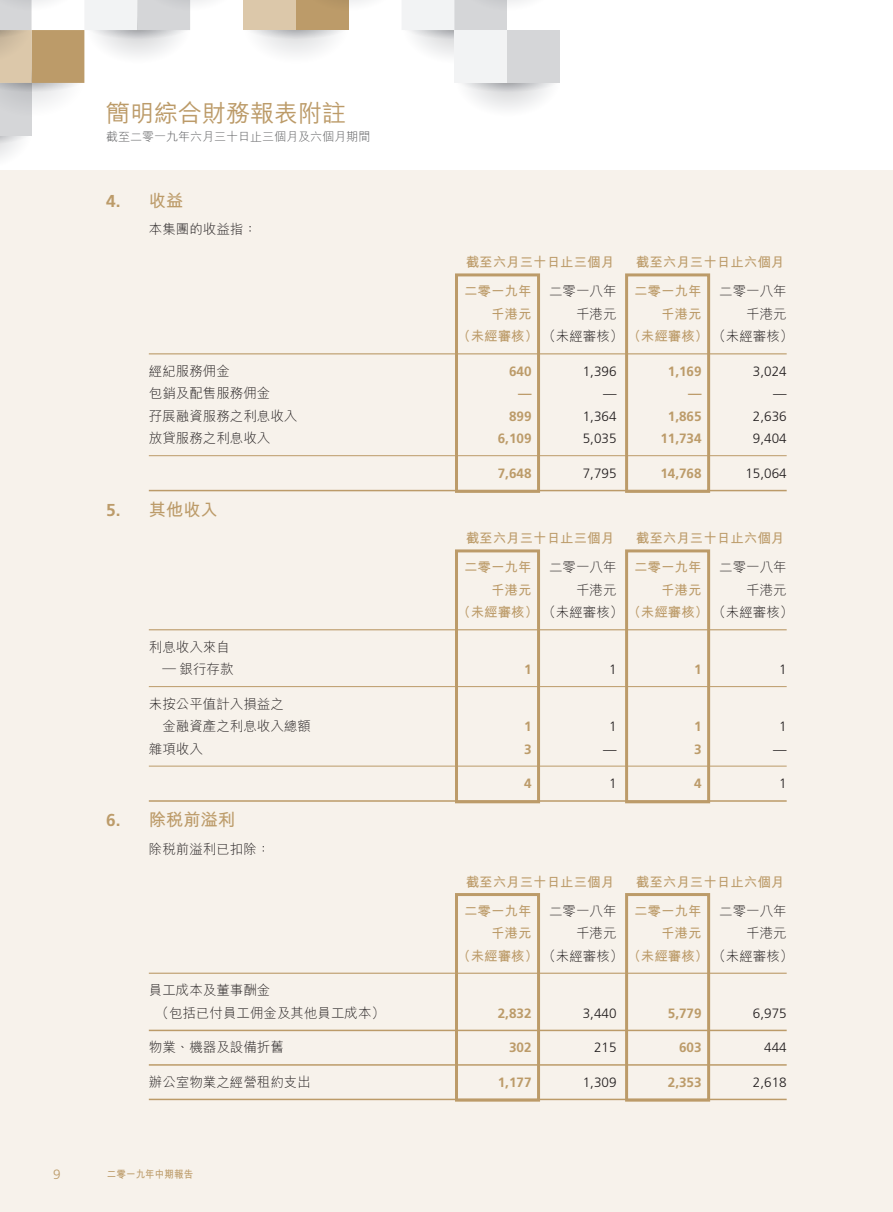
<style>
.page{position:relative;width:893px;height:1212px;background:#fff}
.page>*{position:absolute;margin:0;border:0;box-sizing:border-box;transform-origin:0 0}
.t1{font:500 24px "M Hei HK";color:#bc9b69}
.Subhead_1{font:700 17.25px "M Hei HK";color:#bc9b69}
.Subhead_1-2{font:700 17.25px "Frutiger LT Std";color:#bc9b69}
.Table_4_Colume{font:700 13.5px "M Hei HK";color:#bc9b69}
.Table_4_Colume-2{font:300 13.5px "M Hei HK";color:#231f20}
.Table_4_Colume-3{font:300 13.5px "Frutiger LT Std";color:#231f20}
.Table_4_Colume-4{font:700 13.5px "Frutiger LT Std";color:#bc9b69}
.Body{font:300 13.5px "M Hei HK";color:#231f20}
.t2{font:300 13.5px "Frutiger LT Std";color:#bc9b69}
.t3{font:300 12px "M Hei HK";color:#57585a}
.t4{font:700 10.5px "M Hei HK";letter-spacing:.015em;color:#bc9b69;scale:.9 1}
.s1{font-weight:300;color:#231f20}
</style>
<div class="page">
<svg style="left:0;top:0;width:560px;height:158px"></svg>
<div style="left:0;top:170px;width:892px;height:1042px;background:#f7f2eb"></div>
<div style="left:455px;top:893px;width:85px;height:208px;border:3px solid #bc9b69"></div>
<div style="left:625px;top:893px;width:85px;height:208px;border:3px solid #bc9b69"></div>
<div style="left:455px;top:273px;width:85px;height:220px;border:3px solid #bc9b69"></div>
<div style="left:625px;top:273px;width:85px;height:220px;border:3px solid #bc9b69"></div>
<div style="left:455px;top:549px;width:85px;height:254px;border:3px solid #bc9b69"></div>
<div style="left:625px;top:549px;width:85px;height:254px;border:3px solid #bc9b69"></div>
<hr style="left:149px;top:353px;width:638px;height:1px;background:#bc9b69">
<hr style="left:149px;top:455px;width:638px;height:1px;background:#bc9b69">
<hr style="left:149px;top:490px;width:638px;height:1px;background:#bc9b69">
<hr style="left:149px;top:629px;width:638px;height:1px;background:#bc9b69">
<hr style="left:149px;top:686px;width:638px;height:1px;background:#bc9b69">
<hr style="left:149px;top:766px;width:638px;height:1px;background:#bc9b69">
<hr style="left:149px;top:800px;width:638px;height:2px;background:#bc9b69">
<hr style="left:149px;top:973px;width:638px;height:1px;background:#bc9b69">
<hr style="left:149px;top:1030px;width:638px;height:1px;background:#bc9b69">
<hr style="left:149px;top:1064px;width:638px;height:2px;background:#bc9b69">
<hr style="left:149px;top:1099px;width:638px;height:1px;background:#bc9b69">
<h1 class="t1" style="left:106px;top:96px;width:241px">簡明綜合財務報表附註</h1>
<p class="t3" style="left:106px;top:130px;width:265px">截至二零一九年六月三十日止三個月及六個月期間</p>
<p class="Subhead_1-2" style="left:106px;top:191px;width:16px">4.</p>
<p class="Subhead_1" style="left:149px;top:188px;width:36px">收益</p>
<p class="Body" style="left:149px;top:223px;width:109px">本集團的收益指：</p>
<p class="Subhead_1-2" style="left:106px;top:499px;width:16px">5.</p>
<p class="Table_4_Colume-2" style="left:149px;top:364px;width:82px">經紀服務佣金</p>
<p class="Table_4_Colume-2" style="left:149px;top:386px;width:123px">包銷及配售服務佣金</p>
<p class="Table_4_Colume-2" style="left:149px;top:409px;width:150px">孖展融資服務之利息收入</p>
<p class="Table_4_Colume-2" style="left:149px;top:431px;width:123px">放貸服務之利息收入</p>
<p class="Subhead_1" style="left:149px;top:497px;width:70px">其他收入</p>
<p class="Subhead_1-2" style="left:106px;top:810px;width:16px">6.</p>
<p class="Table_4_Colume-2" style="left:149px;top:640px;width:82px">利息收入來自</p>
<p class="Table_4_Colume-2" style="left:162px;top:662px;width:73px">— 銀行存款</p>
<p class="Table_4_Colume-2" style="left:149px;top:697px;width:136px">未按公平值計入損益之</p>
<p class="Table_4_Colume-2" style="left:162px;top:719px;width:150px">金融資產之利息收入總額</p>
<p class="Table_4_Colume-2" style="left:149px;top:742px;width:55px">雜項收入</p>
<p class="Subhead_1" style="left:149px;top:807px;width:88px">除稅前溢利</p>
<p class="Body" style="left:149px;top:842px;width:123px">除稅前溢利已扣除：</p>
<p class="t2" style="left:53px;top:1167px;width:9px">9</p>
<p class="Table_4_Colume-2" style="left:149px;top:983px;width:123px">員工成本及董事酬金</p>
<p class="Table_4_Colume-2" style="left:156px;top:1006px;width:231px">（包括已付員工佣金及其他員工成本(</p>
<p class="Table_4_Colume-2" style="left:149px;top:1040px;width:136px">物業、機器及設備折舊</p>
<p class="Table_4_Colume-2" style="left:149px;top:1075px;width:163px">辦公室物業之經營租約支出</p>
<p class="t4" style="left:107px;top:1167px;width:97px">二零一九年中期報告</p>
<p class="Table_4_Colume" style="left:466px;top:253px;width:150px">截至六月三十日止三個月</p>
<p class="Table_4_Colume" style="left:636px;top:253px;width:150px">截至六月三十日止六個月</p>
<p class="Table_4_Colume" style="left:464px;top:282px;width:69px">二零一九年</p>
<p class="Table_4_Colume-2" style="left:549px;top:284px;width:69px">二零一八年</p>
<p class="Table_4_Colume" style="left:634px;top:282px;width:69px">二零一九年</p>
<p class="Table_4_Colume-2" style="left:719px;top:284px;width:69px">二零一八年</p>
<p class="Table_4_Colume-2" style="left:576px;top:307px;width:42px">千港元</p>
<p class="Table_4_Colume-2" style="left:746px;top:307px;width:42px">千港元</p>
<p class="Table_4_Colume" style="left:491px;top:304px;width:42px">千港元</p>
<p class="Table_4_Colume" style="left:457px;top:327px;width:338px">（未經審核）<span class="s1">（未經審核）</span>（未經審核）<span class="s1">（未經審核(</span></p>
<p class="Table_4_Colume-3" style="left:753px;top:363px;width:35px">3,024</p>
<p class="Table_4_Colume" style="left:661px;top:304px;width:42px">千港元</p>
<p class="Table_4_Colume-4" style="left:509px;top:363px;width:24px">640</p>
<p class="Table_4_Colume-4" style="left:668px;top:363px;width:35px">1,169</p>
<p class="Table_4_Colume-3" style="left:583px;top:363px;width:35px">1,396</p>
<p class="Table_4_Colume-4" style="left:518px;top:386px;width:15px">—</p>
<p class="Table_4_Colume-3" style="left:603px;top:386px;width:15px">—</p>
<p class="Table_4_Colume-4" style="left:688px;top:386px;width:15px">—</p>
<p class="Table_4_Colume-3" style="left:773px;top:386px;width:15px">—</p>
<p class="Table_4_Colume-4" style="left:509px;top:408px;width:24px">899</p>
<p class="Table_4_Colume-3" style="left:583px;top:408px;width:35px">1,364</p>
<p class="Table_4_Colume-4" style="left:668px;top:408px;width:35px">1,865</p>
<p class="Table_4_Colume-3" style="left:753px;top:408px;width:35px">2,636</p>
<p class="Table_4_Colume-4" style="left:498px;top:431px;width:35px">6,109</p>
<p class="Table_4_Colume-3" style="left:583px;top:431px;width:35px">5,035</p>
<p class="Table_4_Colume-4" style="left:660px;top:431px;width:43px">11,734</p>
<p class="Table_4_Colume-3" style="left:753px;top:431px;width:35px">9,404</p>
<p class="Table_4_Colume-4" style="left:498px;top:465px;width:35px">7,648</p>
<p class="Table_4_Colume-3" style="left:583px;top:465px;width:35px">7,795</p>
<p class="Table_4_Colume-4" style="left:660px;top:465px;width:43px">14,768</p>
<p class="Table_4_Colume-3" style="left:745px;top:465px;width:43px">15,064</p>
<p class="Table_4_Colume" style="left:466px;top:529px;width:150px">截至六月三十日止三個月</p>
<p class="Table_4_Colume" style="left:636px;top:529px;width:150px">截至六月三十日止六個月</p>
<p class="Table_4_Colume" style="left:464px;top:557px;width:69px">二零一九年</p>
<p class="Table_4_Colume-2" style="left:549px;top:560px;width:69px">二零一八年</p>
<p class="Table_4_Colume" style="left:634px;top:557px;width:69px">二零一九年</p>
<p class="Table_4_Colume-2" style="left:719px;top:560px;width:69px">二零一八年</p>
<p class="Table_4_Colume-2" style="left:576px;top:583px;width:42px">千港元</p>
<p class="Table_4_Colume-2" style="left:746px;top:583px;width:42px">千港元</p>
<p class="Table_4_Colume" style="left:491px;top:580px;width:42px">千港元</p>
<p class="Table_4_Colume" style="left:457px;top:602px;width:338px">（未經審核）<span class="s1">（未經審核）</span>（未經審核）<span class="s1">（未經審核(</span></p>
<p class="Table_4_Colume" style="left:661px;top:580px;width:42px">千港元</p>
<p class="Table_4_Colume-4" style="left:524px;top:662px;width:9px">1</p>
<p class="Table_4_Colume-3" style="left:609px;top:662px;width:9px">1</p>
<p class="Table_4_Colume-4" style="left:694px;top:662px;width:9px">1</p>
<p class="Table_4_Colume-3" style="left:779px;top:662px;width:9px">1</p>
<p class="Table_4_Colume-4" style="left:524px;top:719px;width:9px">1</p>
<p class="Table_4_Colume-3" style="left:609px;top:719px;width:9px">1</p>
<p class="Table_4_Colume-4" style="left:694px;top:719px;width:9px">1</p>
<p class="Table_4_Colume-3" style="left:779px;top:719px;width:9px">1</p>
<p class="Table_4_Colume-4" style="left:524px;top:741px;width:9px">3</p>
<p class="Table_4_Colume-3" style="left:603px;top:741px;width:15px">—</p>
<p class="Table_4_Colume-4" style="left:694px;top:741px;width:9px">3</p>
<p class="Table_4_Colume-3" style="left:773px;top:741px;width:15px">—</p>
<p class="Table_4_Colume-4" style="left:524px;top:776px;width:9px">4</p>
<p class="Table_4_Colume-3" style="left:609px;top:776px;width:9px">1</p>
<p class="Table_4_Colume-4" style="left:694px;top:776px;width:9px">4</p>
<p class="Table_4_Colume-3" style="left:779px;top:776px;width:9px">1</p>
<p class="Table_4_Colume" style="left:466px;top:872px;width:150px">截至六月三十日止三個月</p>
<p class="Table_4_Colume" style="left:636px;top:872px;width:150px">截至六月三十日止六個月</p>
<p class="Table_4_Colume" style="left:464px;top:901px;width:69px">二零一九年</p>
<p class="Table_4_Colume-2" style="left:549px;top:904px;width:69px">二零一八年</p>
<p class="Table_4_Colume" style="left:634px;top:901px;width:69px">二零一九年</p>
<p class="Table_4_Colume-2" style="left:719px;top:904px;width:69px">二零一八年</p>
<p class="Table_4_Colume-2" style="left:576px;top:926px;width:42px">千港元</p>
<p class="Table_4_Colume-2" style="left:746px;top:926px;width:42px">千港元</p>
<p class="Table_4_Colume" style="left:491px;top:923px;width:42px">千港元</p>
<p class="Table_4_Colume" style="left:457px;top:946px;width:338px">（未經審核）<span class="s1">（未經審核）</span>（未經審核）<span class="s1">（未經審核(</span></p>
<p class="Table_4_Colume" style="left:661px;top:923px;width:42px">千港元</p>
<p class="Table_4_Colume-4" style="left:498px;top:1005px;width:35px">2,832</p>
<p class="Table_4_Colume-3" style="left:583px;top:1005px;width:35px">3,440</p>
<p class="Table_4_Colume-4" style="left:668px;top:1005px;width:35px">5,779</p>
<p class="Table_4_Colume-3" style="left:753px;top:1005px;width:35px">6,975</p>
<p class="Table_4_Colume-4" style="left:509px;top:1039px;width:24px">302</p>
<p class="Table_4_Colume-3" style="left:594px;top:1040px;width:24px">215</p>
<p class="Table_4_Colume-4" style="left:679px;top:1039px;width:24px">603</p>
<p class="Table_4_Colume-3" style="left:764px;top:1040px;width:24px">444</p>
<p class="Table_4_Colume-4" style="left:498px;top:1074px;width:35px">1,177</p>
<p class="Table_4_Colume-3" style="left:583px;top:1074px;width:35px">1,309</p>
<p class="Table_4_Colume-4" style="left:668px;top:1074px;width:35px">2,353</p>
<p class="Table_4_Colume-3" style="left:753px;top:1074px;width:35px">2,618</p>
</div>
